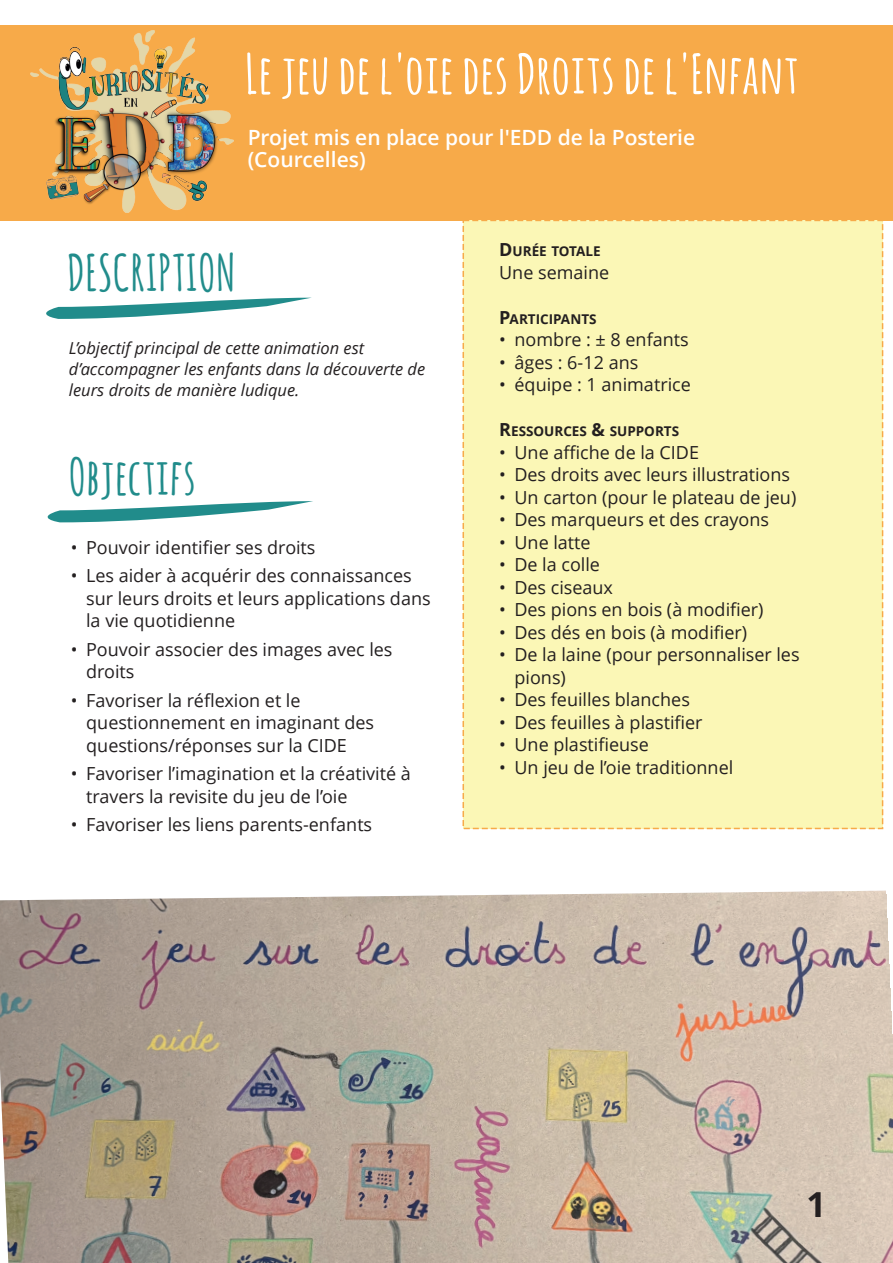
<style>
.page{position:relative;width:893px;height:1263px;background:#fff}
.page>*{position:absolute;margin:0;border:0;box-sizing:border-box;transform-origin:0 0}
.t1{font:700 54px "Amatic";letter-spacing:.04em;color:#fff}
.t2{font:700 49.5px "Amatic";letter-spacing:.04em;color:#218c8b}
.t3{font:700 34.5px "Open Sans";color:#231f20}
.t4{font:600 21px/22.5px "Open Sans";color:#fff}
.t5{font:18px/22.5px "Open Sans";color:#231f20}
.t6{font:italic 16.5px/21px "Open Sans";color:#231f20}
.t7{font:700 13.5px "Open Sans";color:#231f20}
.s1{font-size:18px}
</style>
<div class="page">
<div style="left:0;top:26px;width:893px;height:195px;background:#f7aa49"></div>
<img style="left:31px;top:30px;width:202px;height:183px">
<svg style="left:46px;top:298px;width:264px;height:21px"></svg>
<svg style="left:47px;top:501px;width:266px;height:21px"></svg>
<div style="left:463px;top:220px;width:420px;height:608px;background:#fbf7b6"></div>
<div style="left:462px;top:220px;width:421px;height:609px;border:2px dashed #f7aa49"></div>
<img style="left:0;top:890px;width:893px;height:373px">
<h1 class="t1" style="left:246px;top:44px;width:553px">Le jeu de l'oie des Droits de l'Enfant</h1>
<p class="t4" style="left:248px;top:125px;width:449px">Projet mis en place pour l'EDD de la Posterie (Courcelles)</p>
<h2 class="t2" style="left:68px;top:245px;width:168px">DESCRIPTION</h2>
<p class="t6" style="left:69px;top:337px;width:358px">L’objectif principal de cette animation est d’accompagner les enfants dans la découverte de leurs droits de manière ludique.</p>
<h2 class="t2" style="left:70px;top:449px;width:127px">Objectifs</h2>
<p class="t5" style="left:71px;top:535px;width:246px">• Pouvoir identifier ses droits</p>
<p class="t5" style="left:86px;top:564px;width:346px;text-indent:-15px">• Les aider à acquérir des connaissances sur leurs droits et leurs applications dans la vie quotidienne</p>
<p class="t5" style="left:86px;top:637px;width:308px;text-indent:-15px">• Pouvoir associer des images avec les droits</p>
<p class="t5" style="left:86px;top:688px;width:290px;text-indent:-15px">• Favoriser la réflexion et le questionnement en imaginant des questions/réponses sur la CIDE</p>
<p class="t5" style="left:86px;top:762px;width:326px;text-indent:-15px">• Favoriser l’imagination et la créativité à travers la revisite du jeu de l’oie</p>
<p class="t5" style="left:71px;top:813px;width:303px">• Favoriser les liens parents-enfants</p>
<p class="t7" style="left:499px;top:242px;width:103px"><span class="s1">D</span>URÉE TOTALE</p>
<p class="t5" style="left:499px;top:260px;width:111px">Une semaine</p>
<p class="t7" style="left:499px;top:309px;width:99px"><span class="s1">P</span>ARTICIPANTS</p>
<p class="t5" style="left:499px;top:328px;width:191px">• nombre : ± 8 enfants</p>
<p class="t5" style="left:499px;top:350px;width:141px">• âges : 6-12 ans</p>
<p class="t5" style="left:499px;top:373px;width:193px">• équipe : 1 animatrice</p>
<p class="t7" style="left:499px;top:422px;width:181px"><span class="s1">R</span>ESSOURCES <span class="s1">&amp;</span> SUPPORTS</p>
<p class="t5" style="left:499px;top:440px;width:201px">• Une affiche de la CIDE</p>
<p class="t5" style="left:499px;top:463px;width:292px">• Des droits avec leurs illustrations</p>
<p class="t5" style="left:499px;top:485px;width:299px">• Un carton (pour le plateau de jeu)</p>
<p class="t5" style="left:499px;top:508px;width:271px">• Des marqueurs et des crayons</p>
<p class="t5" style="left:499px;top:530px;width:93px">• Une latte</p>
<p class="t5" style="left:499px;top:553px;width:102px">• De la colle</p>
<p class="t5" style="left:499px;top:575px;width:115px">• Des ciseaux</p>
<p class="t5" style="left:499px;top:598px;width:266px">• Des pions en bois (à modifier)</p>
<p class="t5" style="left:499px;top:620px;width:249px">• Des dés en bois (à modifier)</p>
<p class="t5" style="left:514px;top:643px;width:287px;text-indent:-15px">• De la laine (pour personnaliser les pions)</p>
<p class="t5" style="left:499px;top:688px;width:192px">• Des feuilles blanches</p>
<p class="t5" style="left:499px;top:710px;width:205px">• Des feuilles à plastifier</p>
<p class="t5" style="left:499px;top:733px;width:151px">• Une plastifieuse</p>
<p class="t5" style="left:499px;top:755px;width:235px">• Un jeu de l’oie traditionnel</p>
<h3 class="t3" style="left:806px;top:1180px;width:21px">1</h3>
</div>
